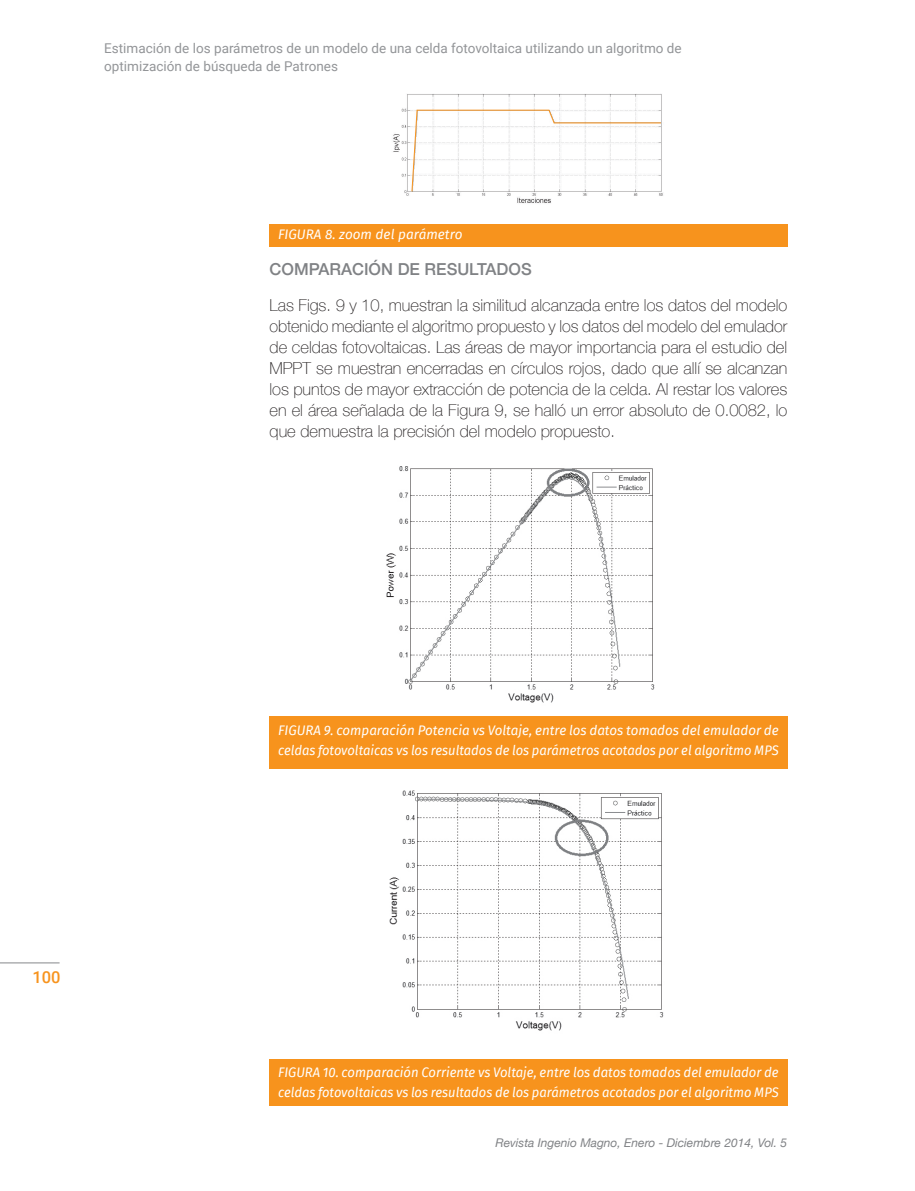
<style>
.page{position:relative;width:915px;height:1191px;background:#fff}
.page>*{position:absolute;margin:0;border:0;box-sizing:border-box;transform-origin:0 0}
.t1{font:100 16.5px/21px "Helvetica Neue";color:#231f20;text-align:justify}
.t2{font:500 16.5px "Helvetica Neue";color:#808285}
.t3{font:500 16.5px "Roboto";color:#f7931d}
.t4{font:italic 13.5px/19.5px "Fira Sans";color:#fff}
.t5{font:13.5px/18px "Roboto";color:#939598}
.t6{font:italic 12px "Helvetica Neue";color:#808285}
</style>
<div class="page">
<hr style="left:0;top:962px;width:60px;height:1px;background:#939598">
<div style="left:269px;top:224px;width:518px;height:23px;background:#f7931d"></div>
<div style="left:269px;top:716px;width:518px;height:53px;background:#f7931d"></div>
<div style="left:269px;top:1059px;width:518px;height:47px;background:#f7931d"></div>
<img style="left:393px;top:94px;width:270px;height:109px">
<img style="left:386px;top:466px;width:269px;height:237px">
<img style="left:389px;top:790px;width:275px;height:241px">
<svg style="left:411px;top:109px;width:250px;height:83px"></svg>
<p class="t5" style="left:104px;top:38px;width:578px">Estimación de los parámetros de un modelo de una celda fotovoltaica utilizando un algoritmo de optimización de búsqueda de Patrones</p>
<p class="t4" style="left:278px;top:224px;width:186px">FIGURA 8. zoom del parámetro</p>
<p class="t2" style="left:269px;top:256px;width:263px">COMPARACIÓN DE RESULTADOS</p>
<p class="t1" style="left:269px;top:294px;width:519px">Las Figs. 9 y 10, muestran la similitud alcanzada entre los datos del modelo obtenido mediante el algoritmo propuesto y los datos del modelo del emulador de celdas fotovoltaicas. Las áreas de mayor importancia para el estudio del MPPT se muestran encerradas en círculos rojos, dado que allí se alcanzan los puntos de mayor extracción de potencia de la celda. Al restar los valores en el área señalada de la Figura 9, se halló un error absoluto de 0.0082, lo que demuestra la precisión del modelo propuesto.</p>
<p class="t3" style="left:32px;top:966px;width:30px">100</p>
<p class="t4" style="left:278px;top:720px;width:502px">FIGURA 9. comparación Potencia vs Voltaje, entre los datos tomados del emulador de celdas fotovoltaicas vs los resultados de los parámetros acotados por el algoritmo MPS</p>
<p class="t4" style="left:278px;top:1062px;width:502px">FIGURA 10. comparación Corriente vs Voltaje, entre los datos tomados del emulador de celdas fotovoltaicas vs los resultados de los parámetros acotados por el algoritmo MPS</p>
<p class="t6" style="left:495px;top:1134px;width:293px">Revista Ingenio Magno, Enero - Diciembre 2014, Vol. 5</p>
</div>
